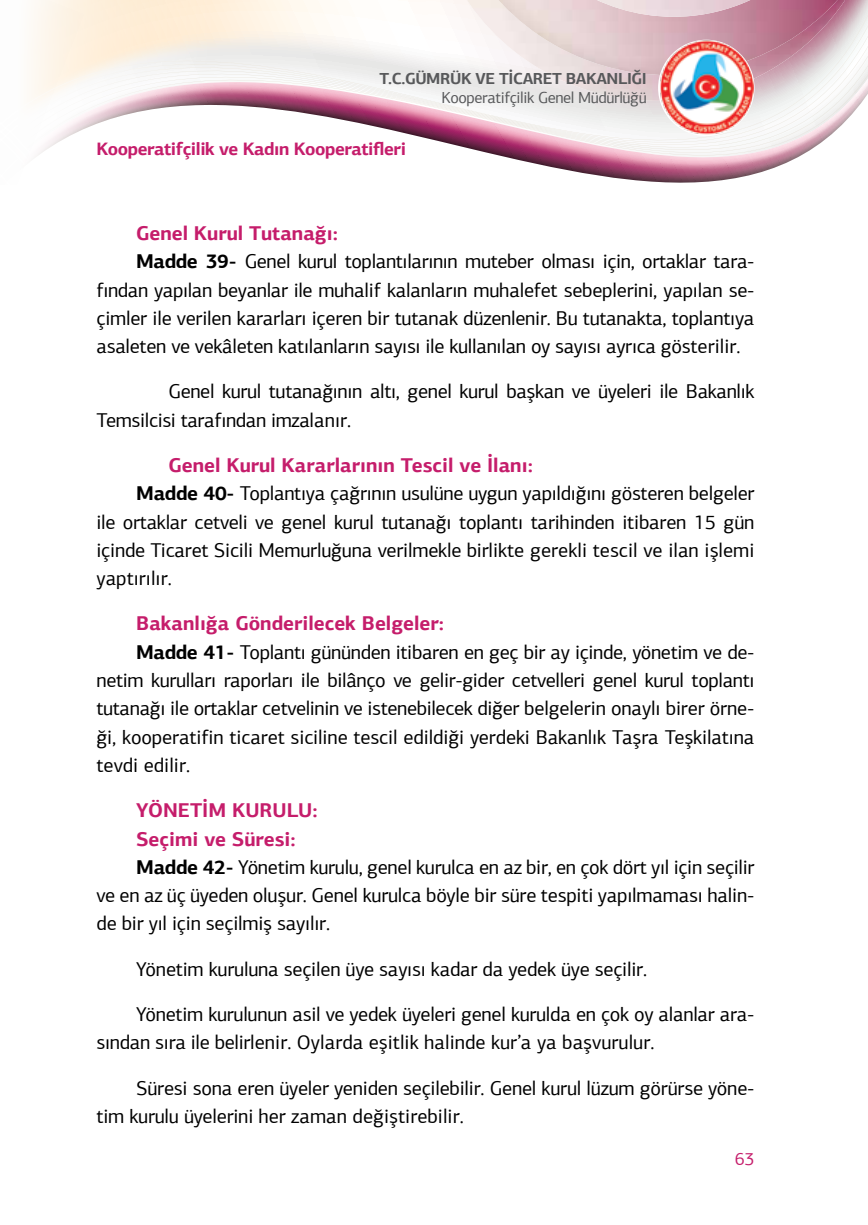
<style>
.page{position:relative;width:868px;height:1225px;background:#fff}
.page>*{position:absolute;margin:0;border:0;box-sizing:border-box;transform-origin:0 0}
.t1{font:20px/28.2px "PF Agora Sans Pro";letter-spacing:-.015em;color:#000}
.t2{font:700 20px "PF Agora Sans Pro";color:#c51d6b}
.t3{font:700 18px "PF Agora Sans Pro";letter-spacing:-.025em;color:#c51d6b}
.t4{font:18px "PF Agora Sans Pro";color:#c51d6b}
.t5{font:16px "PF Agora Sans Pro";letter-spacing:-.025em;color:#58595b}
.t6{font:700 16px "PF Agora Sans Pro";letter-spacing:-.025em;color:#58595b}
.s1{font-weight:700}
</style>
<div class="page">
<svg style="left:578px;top:172px;width:183px;height:6px"></svg>
<svg style="left:547px;top:166px;width:232px;height:6px"></svg>
<svg style="left:519px;top:160px;width:273px;height:6px;background:#bf7b97"></svg>
<svg style="left:493px;top:154px;width:310px;height:6px;background:#ce97ad"></svg>
<svg style="left:85px;top:7px;width:782px;height:147px"></svg>
<img style="left:423px;top:0;width:436px;height:101px">
<img style="left:435px;top:0;width:423px;height:75px">
<img style="left:486px;top:0;width:350px;height:17px">
<svg style="left:31px;top:0;width:54px;height:156px"></svg>
<img style="left:659px;top:40px;width:94px;height:95px">
<p class="t6" style="left:379px;top:68px;width:269px">T.C.GÜMRÜK VE TİCARET BAKANLIĞI</p>
<p class="t5" style="left:441px;top:88px;width:207px">Kooperatifçilik Genel Müdürlüğü</p>
<p class="t3" style="left:96px;top:137px;width:311px">Kooperatifçilik ve Kadın Kooperatifleri</p>
<p class="t2" style="left:136px;top:220px;width:203px">Genel Kurul Tutanağı:</p>
<p class="t1" style="left:136px;top:247px;width:619px"><span class="s1">Madde 39-</span> Genel kurul toplantılarının muteber olması için, ortaklar tara-</p>
<p class="t1" style="left:96px;top:276px;width:659px">fından yapılan beyanlar ile muhalif kalanların muhalefet sebeplerini, yapılan se-</p>
<p class="t1" style="left:96px;top:304px;width:659px">çimler ile verilen kararları içeren bir tutanak düzenlenir. Bu tutanakta, toplantıya</p>
<p class="t1" style="left:96px;top:332px;width:645px">asaleten ve vekâleten katılanların sayısı ile kullanılan oy sayısı ayrıca gösterilir.</p>
<p class="t1" style="left:96px;top:377px;width:659px;text-indent:72px">Genel kurul tutanağının altı, genel kurul başkan ve üyeleri ile Bakanlık<br>Temsilcisi tarafından imzalanır.</p>
<p class="t2" style="left:168px;top:452px;width:366px">Genel Kurul Kararlarının Tescil ve İlanı:</p>
<p class="t1" style="left:136px;top:479px;width:619px"><span class="s1">Madde 40-</span> Toplantıya çağrının usulüne uygun yapıldığını gösteren belgeler</p>
<p class="t1" style="left:96px;top:508px;width:659px">ile ortaklar cetveli ve genel kurul tutanağı toplantı tarihinden itibaren 15 gün</p>
<p class="t1" style="left:96px;top:536px;width:659px">içinde Ticaret Sicili Memurluğuna verilmekle birlikte gerekli tescil ve ilan işlemi</p>
<p class="t1" style="left:96px;top:564px;width:77px">yaptırılır.</p>
<p class="t2" style="left:136px;top:611px;width:309px">Bakanlığa Gönderilecek Belgeler:</p>
<p class="t1" style="left:136px;top:638px;width:619px"><span class="s1">Madde 41-</span> Toplantı gününden itibaren en geç bir ay içinde, yönetim ve de-</p>
<p class="t1" style="left:96px;top:666px;width:659px">netim kurulları raporları ile bilânço ve gelir-gider cetvelleri genel kurul toplantı</p>
<p class="t1" style="left:96px;top:694px;width:659px">tutanağı ile ortaklar cetvelinin ve istenebilecek diğer belgelerin onaylı birer örne-</p>
<p class="t1" style="left:96px;top:722px;width:659px">ği, kooperatifin ticaret siciline tescil edildiği yerdeki Bakanlık Taşra Teşkilatına</p>
<p class="t1" style="left:96px;top:751px;width:95px">tevdi edilir.</p>
<p class="t2" style="left:136px;top:797px;width:183px">YÖNETİM KURULU:</p>
<p class="t2" style="left:136px;top:826px;width:161px">Seçimi ve Süresi:</p>
<p class="t1" style="left:136px;top:853px;width:619px"><span class="s1">Madde 42-</span> Yönetim kurulu, genel kurulca en az bir, en çok dört yıl için seçilir</p>
<p class="t1" style="left:96px;top:881px;width:659px">ve en az üç üyeden oluşur. Genel kurulca böyle bir süre tespiti yapılmaması halin-</p>
<p class="t1" style="left:96px;top:909px;width:235px">de bir yıl için seçilmiş sayılır.</p>
<p class="t1" style="left:136px;top:954px;width:512px">Yönetim kuruluna seçilen üye sayısı kadar da yedek üye seçilir.</p>
<p class="t1" style="left:96px;top:1000px;width:659px;text-indent:40px">Yönetim kurulunun asil ve yedek üyeleri genel kurulda en çok oy alanlar ara&shy;sından sıra ile belirlenir. Oylarda eşitlik halinde kur’a ya başvurulur.</p>
<p class="t1" style="left:96px;top:1073px;width:659px;text-indent:40px">Süresi sona eren üyeler yeniden seçilebilir. Genel kurul lüzum görürse yöne&shy;tim kurulu üyelerini her zaman değiştirebilir.</p>
<p class="t4" style="left:734px;top:1147px;width:21px">63</p>
</div>
